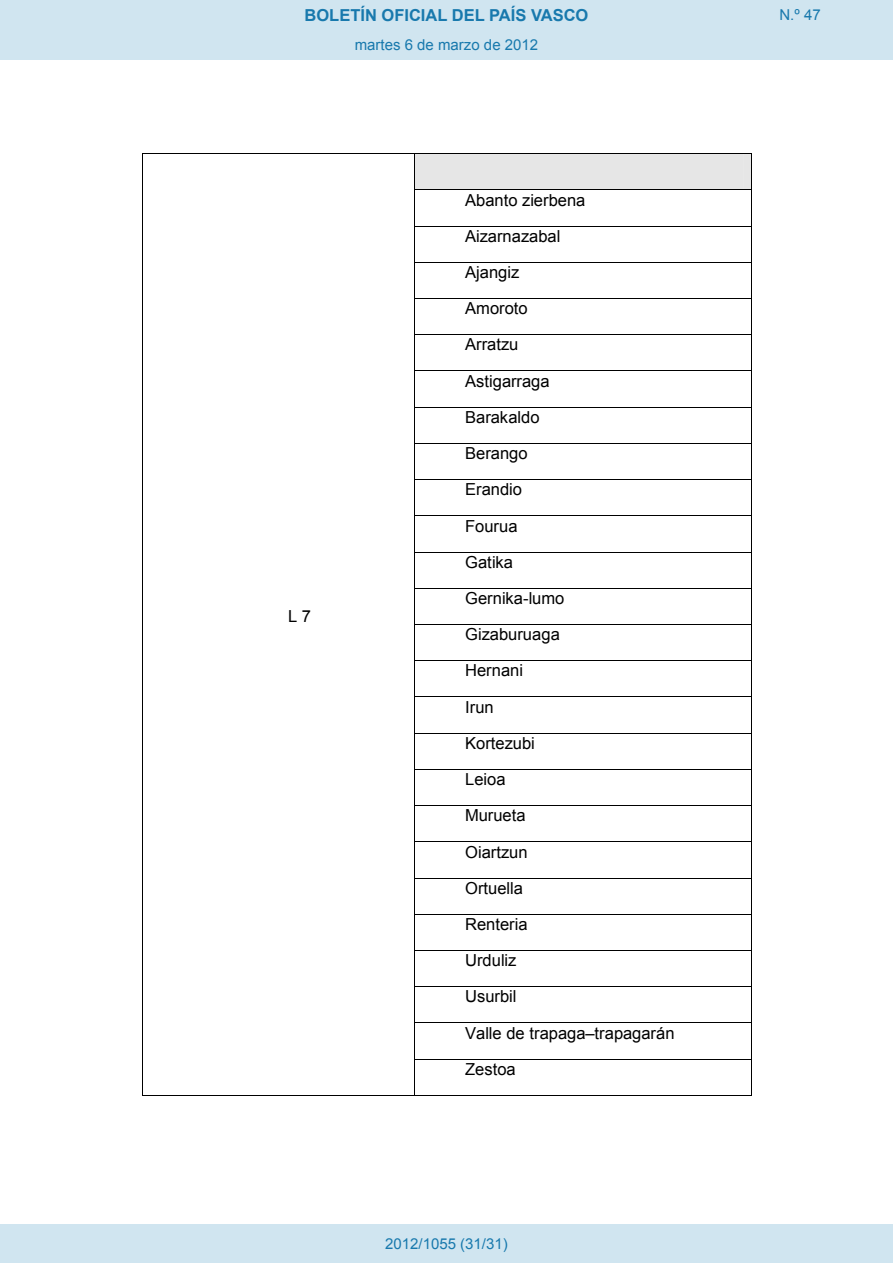
<style>
.page{position:relative;width:893px;height:1263px;background:#fff}
.page>*{position:absolute;margin:0;border:0;box-sizing:border-box;transform-origin:0 0}
.t1{font:16.5px/36.2px "Arial";color:#000}
.t2{font:700 16.5px "Arial";color:#1879ad}
.Paginacion_Centro{font:15px "Arial";color:#1879ad}
</style>
<div class="page">
<hr style="left:143px;top:153px;width:271px;height:1px;background:#000">
<hr style="left:142px;top:154px;width:1px;height:36px;background:#000">
<div style="left:414px;top:153px;width:338px;height:37px;background:#e6e6e6"></div>
<hr style="left:142px;top:190px;width:1px;height:36px;background:#000">
<hr style="left:414px;top:190px;width:1px;height:36px;background:#000">
<hr style="left:751px;top:190px;width:1px;height:36px;background:#000">
<hr style="left:415px;top:226px;width:336px;height:1px;background:#000">
<hr style="left:142px;top:226px;width:1px;height:36px;background:#000">
<hr style="left:414px;top:226px;width:1px;height:36px;background:#000">
<hr style="left:751px;top:226px;width:1px;height:36px;background:#000">
<hr style="left:415px;top:262px;width:336px;height:1px;background:#000">
<hr style="left:142px;top:263px;width:1px;height:35px;background:#000">
<hr style="left:414px;top:263px;width:1px;height:35px;background:#000">
<hr style="left:751px;top:263px;width:1px;height:35px;background:#000">
<hr style="left:415px;top:298px;width:336px;height:1px;background:#000">
<hr style="left:142px;top:299px;width:1px;height:35px;background:#000">
<hr style="left:414px;top:299px;width:1px;height:35px;background:#000">
<hr style="left:751px;top:299px;width:1px;height:35px;background:#000">
<hr style="left:415px;top:334px;width:336px;height:1px;background:#000">
<hr style="left:142px;top:335px;width:1px;height:36px;background:#000">
<hr style="left:414px;top:335px;width:1px;height:36px;background:#000">
<hr style="left:751px;top:335px;width:1px;height:36px;background:#000">
<hr style="left:415px;top:371px;width:336px;height:1px;background:#000">
<hr style="left:142px;top:371px;width:1px;height:36px;background:#000">
<hr style="left:414px;top:371px;width:1px;height:36px;background:#000">
<hr style="left:751px;top:371px;width:1px;height:36px;background:#000">
<hr style="left:415px;top:407px;width:336px;height:1px;background:#000">
<hr style="left:142px;top:407px;width:1px;height:36px;background:#000">
<hr style="left:414px;top:407px;width:1px;height:36px;background:#000">
<hr style="left:751px;top:407px;width:1px;height:36px;background:#000">
<hr style="left:415px;top:443px;width:336px;height:1px;background:#000">
<hr style="left:142px;top:444px;width:1px;height:35px;background:#000">
<hr style="left:414px;top:444px;width:1px;height:35px;background:#000">
<hr style="left:751px;top:444px;width:1px;height:35px;background:#000">
<hr style="left:415px;top:479px;width:336px;height:1px;background:#000">
<hr style="left:142px;top:480px;width:1px;height:35px;background:#000">
<hr style="left:414px;top:480px;width:1px;height:35px;background:#000">
<hr style="left:751px;top:480px;width:1px;height:35px;background:#000">
<hr style="left:415px;top:515px;width:336px;height:1px;background:#000">
<hr style="left:142px;top:516px;width:1px;height:36px;background:#000">
<hr style="left:414px;top:516px;width:1px;height:36px;background:#000">
<hr style="left:751px;top:516px;width:1px;height:36px;background:#000">
<hr style="left:415px;top:552px;width:336px;height:1px;background:#000">
<hr style="left:142px;top:552px;width:1px;height:36px;background:#000">
<hr style="left:414px;top:552px;width:1px;height:36px;background:#000">
<hr style="left:751px;top:552px;width:1px;height:36px;background:#000">
<hr style="left:415px;top:588px;width:336px;height:1px;background:#000">
<hr style="left:142px;top:589px;width:1px;height:35px;background:#000">
<hr style="left:414px;top:589px;width:1px;height:35px;background:#000">
<hr style="left:751px;top:589px;width:1px;height:35px;background:#000">
<hr style="left:415px;top:624px;width:336px;height:1px;background:#000">
<hr style="left:142px;top:625px;width:1px;height:35px;background:#000">
<hr style="left:414px;top:625px;width:1px;height:35px;background:#000">
<hr style="left:751px;top:625px;width:1px;height:35px;background:#000">
<hr style="left:415px;top:660px;width:336px;height:1px;background:#000">
<hr style="left:142px;top:661px;width:1px;height:36px;background:#000">
<hr style="left:414px;top:661px;width:1px;height:36px;background:#000">
<hr style="left:751px;top:661px;width:1px;height:36px;background:#000">
<hr style="left:415px;top:697px;width:336px;height:1px;background:#000">
<hr style="left:142px;top:697px;width:1px;height:36px;background:#000">
<hr style="left:414px;top:697px;width:1px;height:36px;background:#000">
<hr style="left:751px;top:697px;width:1px;height:36px;background:#000">
<hr style="left:415px;top:733px;width:336px;height:1px;background:#000">
<hr style="left:142px;top:734px;width:1px;height:35px;background:#000">
<hr style="left:414px;top:734px;width:1px;height:35px;background:#000">
<hr style="left:751px;top:734px;width:1px;height:35px;background:#000">
<hr style="left:415px;top:769px;width:336px;height:1px;background:#000">
<hr style="left:142px;top:770px;width:1px;height:35px;background:#000">
<hr style="left:414px;top:770px;width:1px;height:35px;background:#000">
<hr style="left:751px;top:770px;width:1px;height:35px;background:#000">
<hr style="left:415px;top:805px;width:336px;height:1px;background:#000">
<hr style="left:142px;top:806px;width:1px;height:35px;background:#000">
<hr style="left:414px;top:806px;width:1px;height:35px;background:#000">
<hr style="left:751px;top:806px;width:1px;height:35px;background:#000">
<hr style="left:415px;top:841px;width:336px;height:1px;background:#000">
<hr style="left:142px;top:842px;width:1px;height:36px;background:#000">
<hr style="left:414px;top:842px;width:1px;height:36px;background:#000">
<hr style="left:751px;top:842px;width:1px;height:36px;background:#000">
<hr style="left:415px;top:878px;width:336px;height:1px;background:#000">
<hr style="left:142px;top:878px;width:1px;height:36px;background:#000">
<hr style="left:414px;top:878px;width:1px;height:36px;background:#000">
<hr style="left:751px;top:878px;width:1px;height:36px;background:#000">
<hr style="left:415px;top:914px;width:336px;height:1px;background:#000">
<hr style="left:142px;top:915px;width:1px;height:35px;background:#000">
<hr style="left:414px;top:915px;width:1px;height:35px;background:#000">
<hr style="left:751px;top:915px;width:1px;height:35px;background:#000">
<hr style="left:415px;top:950px;width:336px;height:1px;background:#000">
<hr style="left:142px;top:951px;width:1px;height:35px;background:#000">
<hr style="left:414px;top:951px;width:1px;height:35px;background:#000">
<hr style="left:751px;top:951px;width:1px;height:35px;background:#000">
<hr style="left:415px;top:986px;width:336px;height:1px;background:#000">
<hr style="left:142px;top:987px;width:1px;height:35px;background:#000">
<hr style="left:414px;top:987px;width:1px;height:35px;background:#000">
<hr style="left:751px;top:987px;width:1px;height:35px;background:#000">
<hr style="left:415px;top:1022px;width:336px;height:1px;background:#000">
<hr style="left:142px;top:1023px;width:1px;height:36px;background:#000">
<hr style="left:414px;top:1023px;width:1px;height:36px;background:#000">
<hr style="left:751px;top:1023px;width:1px;height:36px;background:#000">
<hr style="left:415px;top:1059px;width:336px;height:1px;background:#000">
<hr style="left:142px;top:1060px;width:1px;height:35px;background:#000">
<hr style="left:143px;top:1095px;width:271px;height:1px;background:#000">
<hr style="left:414px;top:1060px;width:1px;height:35px;background:#000">
<hr style="left:415px;top:1095px;width:336px;height:1px;background:#000">
<hr style="left:751px;top:1060px;width:1px;height:35px;background:#000">
<div style="left:0;top:0;width:893px;height:60px;background:#d0e5f0"></div>
<div style="left:0;top:1225px;width:893px;height:38px;background:#d0e5f0"></div>
<p class="t2" style="left:305px;top:4px;width:285px">BOLETÍN OFICIAL DEL PAÍS VASCO</p>
<p class="Paginacion_Centro" style="left:779px;top:5px;width:43px">N.º 47</p>
<p class="Paginacion_Centro" style="left:355px;top:35px;width:185px">martes 6 de marzo de 2012</p>
<p class="t1" style="left:288px;top:598px;width:25px">L 7</p>
<p class="t1" style="left:465px;top:182px;width:122px">Abanto zierbena<br>Aizarnazabal<br>Ajangiz</p>
<p class="t1" style="left:465px;top:291px;width:86px">Amoroto<br>Arratzu<br>Astigarraga<br>Barakaldo</p>
<p class="t1" style="left:465px;top:435px;width:64px">Berango<br>Erandio<br>Fourua<br>Gatika</p>
<p class="t1" style="left:465px;top:580px;width:101px">Gernika-lumo<br>Gizaburuaga<br>Hernani<br>Irun</p>
<p class="t1" style="left:465px;top:725px;width:71px">Kortezubi<br>Leioa<br>Murueta<br>Oiartzun<br>Ortuella</p>
<p class="t1" style="left:465px;top:906px;width:211px">Renteria<br>Urduliz<br>Usurbil<br>Valle de trapaga–trapagarán</p>
<p class="t1" style="left:465px;top:1051px;width:52px">Zestoa</p>
<p class="Paginacion_Centro" style="left:385px;top:1234px;width:124px">2012/1055 (31/31)</p>
</div>
